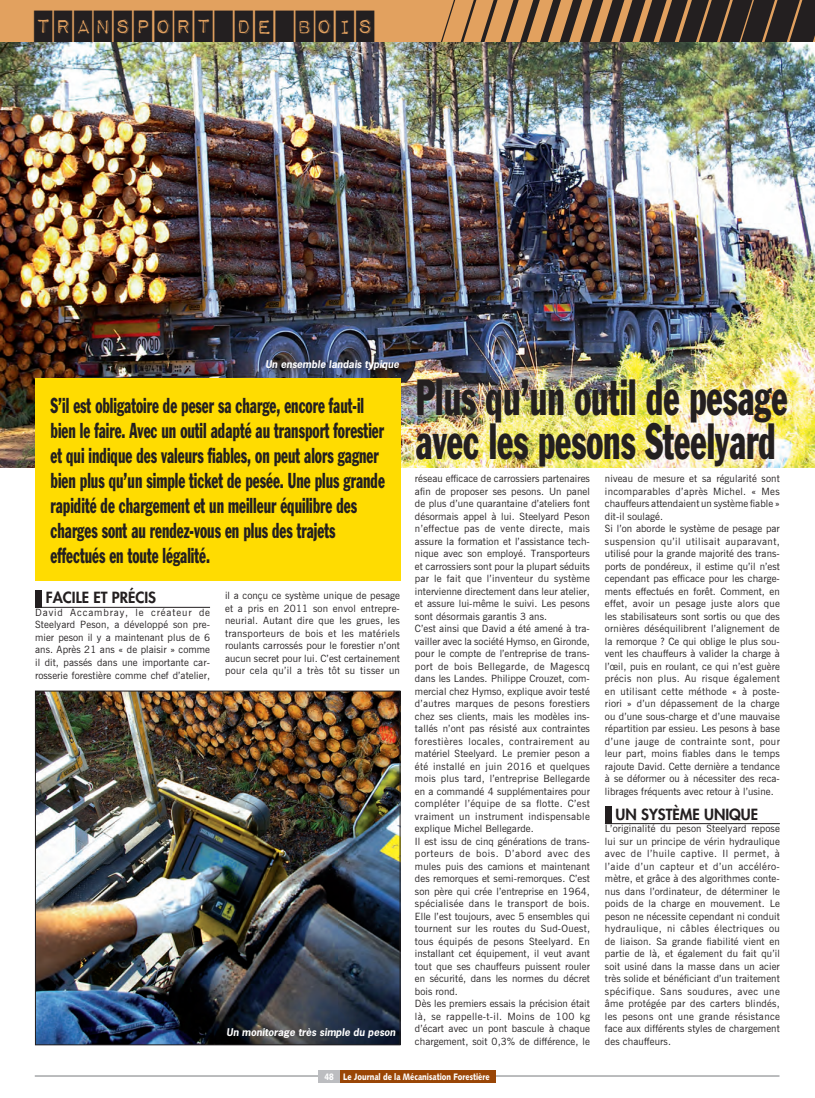
<style>
.page{position:relative;width:815px;height:1098px;background:#fff}
.page>*{position:absolute;margin:0;border:0;box-sizing:border-box;transform-origin:0 0}
.t1{font:condensed 50px/43.8px "Franklin Gothic";color:#231f20;scale:.7 1}
.t2{font:26.25px "Impact Label";letter-spacing:.1em;color:#231f20;scale:1.1 1}
.t3{font:condensed 21.25px/25px "Franklin Gothic";color:#231f20;scale:.7 1}
.t4{font:800 15px "Futura";color:#231f20}
.t5{font:10px/12.5px "News Gothic BT";letter-spacing:.005em;color:#231f20;text-align:justify}
.t6{font:italic 700 10px "News Gothic Std";color:#fff}
.t7{font:9.38px "Humanist 531 BT Black A";color:#fff;scale:.8 1}
</style>
<div class="page">
<hr style="left:35px;top:607px;width:175px;height:1px;background:#231f20">
<hr style="left:604px;top:823px;width:175px;height:1px;background:#231f20">
<div style="left:0;top:0;width:814px;height:42px;background:#e2a15f"></div>
<img style="left:0;top:42px;width:814px;height:425px">
<div style="left:35px;top:590px;width:6px;height:17px;background:#231f20"></div>
<div style="left:35px;top:379px;width:365px;height:202px;background:#ffdc01"></div>
<img style="left:37px;top:693px;width:361px;height:350px">
<div style="left:35px;top:691px;width:365px;height:354px;border:1px solid #231f20"></div>
<hr style="left:494px;top:1075px;width:285px;height:1px;background:#939598">
<hr style="left:35px;top:1075px;width:286px;height:1px;background:#939598">
<div style="left:318px;top:1070px;width:177px;height:12px;background:#9a4606"></div>
<div style="left:318px;top:1070px;width:21px;height:12px;background:#bcbdc0"></div>
<div style="left:604px;top:806px;width:7px;height:17px;background:#231f20"></div>
<svg style="left:441px;top:0;width:374px;height:42px"></svg>
<h2 class="t2" style="left:35px;top:14px;width:310px">TRANSPORT DE BOIS</h2>
<p class="t6" style="left:265px;top:358px;width:135px">Un ensemble landais typique</p>
<p class="t3" style="left:51px;top:393px;width:479px">S’il est obligatoire de peser sa charge, encore faut-il bien le faire. Avec un outil adapté au transport forestier et qui indique des valeurs fiables, on peut alors gagner bien plus qu’un simple ticket de pesée. Une plus grande rapidité de chargement et un meilleur équilibre des charges sont au rendez-vous en plus des trajets effectués en toute légalité.</p>
<h1 class="t1" style="left:415px;top:375px;width:532px">Plus qu’un outil de pesage avec les pesons Steelyard</h1>
<p class="t5" style="left:415px;top:472px;width:176px;text-align:left">réseau efficace de carrossiers partenaires afin de proposer ses pesons. Un panel de plus d’une quarantaine d’ateliers font désormais appel à lui. Steelyard Peson n’effectue pas de vente directe, mais assure la formation et l’assistance tech&shy;nique avec son employé. Transporteurs et carrossiers sont pour la plupart séduits par le fait que l’inventeur du système intervienne directement dans leur atelier, et assure lui-même le suivi. Les pesons sont désormais garantis 3 ans.<br>C’est ainsi que David a été amené à tra&shy;vailler avec la société Hymso, en Gironde, pour le compte de l’entreprise de trans&shy;port de bois Bellegarde, de Magescq dans les Landes. Philippe Crouzet, com&shy;mercial chez Hymso, explique avoir testé d’autres marques de pesons forestiers chez ses clients, mais les modèles ins&shy;tallés n’ont pas résisté aux contraintes forestières locales, contrairement au matériel Steelyard. Le premier peson a été installé en juin 2016 et quelques mois plus tard, l’entreprise Bellegarde en a commandé 4 supplémentaires pour compléter l’équipe de sa flotte. C’est vraiment un instrument indispensable explique Michel Bellegarde.<br>Il est issu de cinq générations de trans&shy;porteurs de bois. D’abord avec des mules puis des camions et maintenant des remorques et semi-remorques. C’est son père qui crée l’entreprise en 1964, spécialisée dans le transport de bois.<br>Elle l’est toujours, avec 5 ensembles qui tournent sur les routes du Sud-Ouest, tous équipés de pesons Steelyard. En installant cet équipement, il veut avant tout que ses chauffeurs puissent rouler en sécurité, dans les normes du décret bois rond.<br>Dès les premiers essais la précision était là, se rappelle-t-il. Moins de 100 kg d’écart avec un pont bascule à chaque chargement, soit 0,3% de différence, le</p>
<p class="t5" style="left:604px;top:472px;width:176px;text-align:left">niveau de mesure et sa régularité sont incomparables d’après Michel. « Mes chauffeurs attendaient un système fiable » dit-il soulagé.<br>Si l’on aborde le système de pesage par suspension qu’il utilisait auparavant, utilisé pour la grande majorité des trans&shy;ports de pondéreux, il estime qu’il n’est cependant pas efficace pour les charge&shy;ments effectués en forêt. Comment, en effet, avoir un pesage juste alors que les stabilisateurs sont sortis ou que des ornières déséquilibrent l’alignement de la remorque ? Ce qui oblige le plus sou&shy;vent les chauffeurs à valider la charge à l’œil, puis en roulant, ce qui n’est guère précis non plus. Au risque également en utilisant cette méthode « à poste&shy;riori » d’un dépassement de la charge ou d’une sous-charge et d’une mauvaise répartition par essieu. Les pesons à base d’une jauge de contrainte sont, pour leur part, moins fiables dans le temps rajoute David. Cette dernière a tendance à se déformer ou à nécessiter des reca&shy;librages fréquents avec retour à l’usine.</p>
<h3 class="t4" style="left:46px;top:588px;width:112px">FACILE ET PRÉCIS</h3>
<p class="t5" style="left:35px;top:606px;width:176px">David Accambray, le créateur de Steelyard Peson, a développé son pre&shy;mier peson il y a maintenant plus de 6 ans. Après 21 ans « de plaisir » comme il dit, passés dans une importante car&shy;rosserie forestière comme chef d’atelier,</p>
<p class="t5" style="left:225px;top:589px;width:176px">il a conçu ce système unique de pesage et a pris en 2011 son envol entrepre&shy;neurial. Autant dire que les grues, les transporteurs de bois et les matériels roulants carrossés pour le forestier n’ont aucun secret pour lui. C’est certainement pour cela qu’il a très tôt su tisser un</p>
<h3 class="t4" style="left:615px;top:804px;width:144px">UN SYSTÈME UNIQUE</h3>
<p class="t5" style="left:604px;top:822px;width:176px">L’originalité du peson Steelyard repose lui sur un principe de vérin hydraulique avec de l’huile captive. Il permet, à l’aide d’un capteur et d’un accéléro&shy;mètre, et grâce à des algorithmes conte&shy;nus dans l’ordinateur, de déterminer le poids de la charge en mouvement. Le peson ne nécessite cependant ni conduit hydraulique, ni câbles électriques ou de liaison. Sa grande fiabilité vient en partie de là, et également du fait qu’il soit usiné dans la masse dans un acier très solide et bénéficiant d’un traitement spécifique. Sans soudures, avec une âme protégée par des carters blindés, les pesons ont une grande résistance face aux différents styles de chargement des chauffeurs.</p>
<p class="t6" style="left:226px;top:1026px;width:170px">Un monitorage très simple du peson</p>
<p class="t7" style="left:324px;top:1071px;width:13px">48</p>
<p class="t7" style="left:343px;top:1071px;width:184px">Le Journal de la Mécanisation Forestière</p>
</div>
